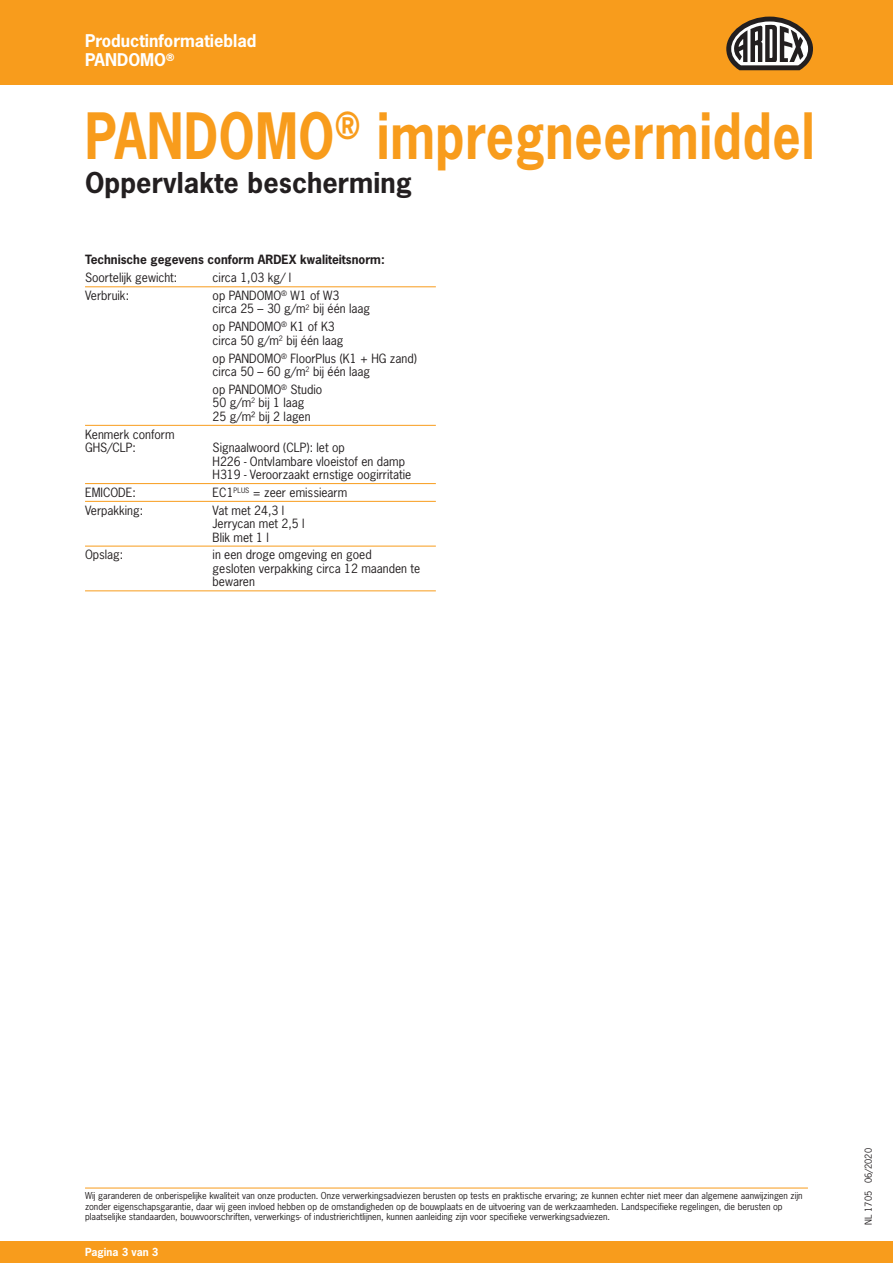
<style>
.page{position:relative;width:893px;height:1263px;background:#fff}
.page>*{position:absolute;margin:0;border:0;box-sizing:border-box;transform-origin:0 0}
.t1{font:700 60px "News Gothic Std";letter-spacing:.015em;color:#f89c1c;scale:.83 1}
.t2{font:700 27px "News Gothic Std";letter-spacing:.005em;color:#231f20}
.t3{font:700 16.5px/19.5px "News Gothic Std";color:#fff}
.t4{font:12px/13.5px "News Gothic Std";color:#231f20}
.t5{font:700 12px "News Gothic Std";color:#231f20}
.t6{font:700 10.5px "News Gothic Std";color:#fff}
.t7{font:9px/10.5px "News Gothic Std";color:#231f20}
</style>
<div class="page">
<div style="left:0;top:0;width:893px;height:85px;background:#f89c1c"></div>
<div style="left:0;top:1242px;width:893px;height:21px;background:#f89c1c"></div>
<hr style="left:85px;top:286px;width:351px;height:1px;background:#f89c1c">
<hr style="left:85px;top:425px;width:351px;height:1px;background:#f89c1c">
<hr style="left:85px;top:483px;width:351px;height:1px;background:#f89c1c">
<hr style="left:85px;top:501px;width:351px;height:1px;background:#f89c1c">
<hr style="left:85px;top:546px;width:351px;height:1px;background:#f89c1c">
<hr style="left:85px;top:590px;width:351px;height:1px;background:#f89c1c">
<svg style="left:726px;top:17px;width:87px;height:53px"></svg>
<hr style="left:85px;top:1188px;width:723px;height:1px;background:#f89c1c">
<h3 class="t3" style="left:85px;top:31px;width:173px">Productinformatieblad<br>PANDOMO<sup>®</sup></h3>
<h1 class="t1" style="left:85px;top:97px;width:880px">PANDOMO<sup>®</sup> impregneermiddel</h1>
<h2 class="t2" style="left:85px;top:165px;width:328px">Oppervlakte bescherming</h2>
<p class="t5" style="left:85px;top:252px;width:301px">Technische gegevens conform ARDEX kwaliteitsnorm:</p>
<p class="t4" style="left:85px;top:271px;width:94px">Soortelijk gewicht:</p>
<p class="t4" style="left:213px;top:271px;width:80px">circa 1,03 kg/ l</p>
<p class="t4" style="left:85px;top:289px;width:46px">Verbruik:</p>
<p class="t4" style="left:213px;top:289px;width:159px">op PANDOMO<sup>®</sup> W1 of W3<br>circa 25 – 30 g/m<sup>2</sup> bij één laag</p>
<p class="t4" style="left:213px;top:320px;width:132px">op PANDOMO<sup>®</sup> K1 of K3 circa 50 g/m<sup>2</sup> bij één laag</p>
<p class="t4" style="left:213px;top:351px;width:206px">op PANDOMO<sup>®</sup> FloorPlus (K1 + HG zand) circa 50 – 60 g/m<sup>2</sup> bij één laag</p>
<p class="t4" style="left:213px;top:382px;width:111px">op PANDOMO<sup>®</sup> Studio<br>50 g/m<sup>2</sup> bij 1 laag<br>25 g/m² bij 2 lagen</p>
<p class="t4" style="left:85px;top:427px;width:91px">Kenmerk conform<br>GHS/CLP:</p>
<p class="t4" style="left:213px;top:441px;width:200px">Signaalwoord (CLP): let op<br>H226 - Ontvlambare vloeistof en damp<br>H319 - Veroorzaakt ernstige oogirritatie</p>
<p class="t4" style="left:85px;top:485px;width:52px">EMICODE:</p>
<p class="t4" style="left:213px;top:485px;width:136px">EC1<sup>PLUS</sup> = zeer emissiearm</p>
<p class="t4" style="left:85px;top:503px;width:60px">Verpakking:</p>
<p class="t4" style="left:213px;top:503px;width:93px">Vat met 24,3 l<br>Jerrycan met 2,5 l<br>Blik met 1 l</p>
<p class="t4" style="left:85px;top:548px;width:40px">Opslag:</p>
<p class="t4" style="left:213px;top:548px;width:209px">in een droge omgeving en goed<br>gesloten verpakking circa 12 maanden te bewaren</p>
<p class="t7" style="left:85px;top:1191px;width:719px">Wij garanderen de onberispelijke kwaliteit van onze producten. Onze verwerkingsadviezen berusten op tests en praktische ervaring; ze kunnen echter niet meer dan algemene aanwijzingen zijn zonder eigenschapsgarantie, daar wij geen invloed hebben op de omstandigheden op de bouwplaats en de uitvoering van de werkzaamheden. Landspecifieke regelingen, die berusten op plaatselijke standaarden, bouwvoorschriften, verwerkings- of industrierichtlijnen, kunnen aanleiding zijn voor specifieke verwerkingsadviezen.</p>
<p class="t6" style="left:85px;top:1245px;width:75px">Pagina 3 van 3</p>
<p class="t7" style="left:863px;top:1225px;width:78px;rotate:-90deg">NL 1705 06/2020</p>
</div>
